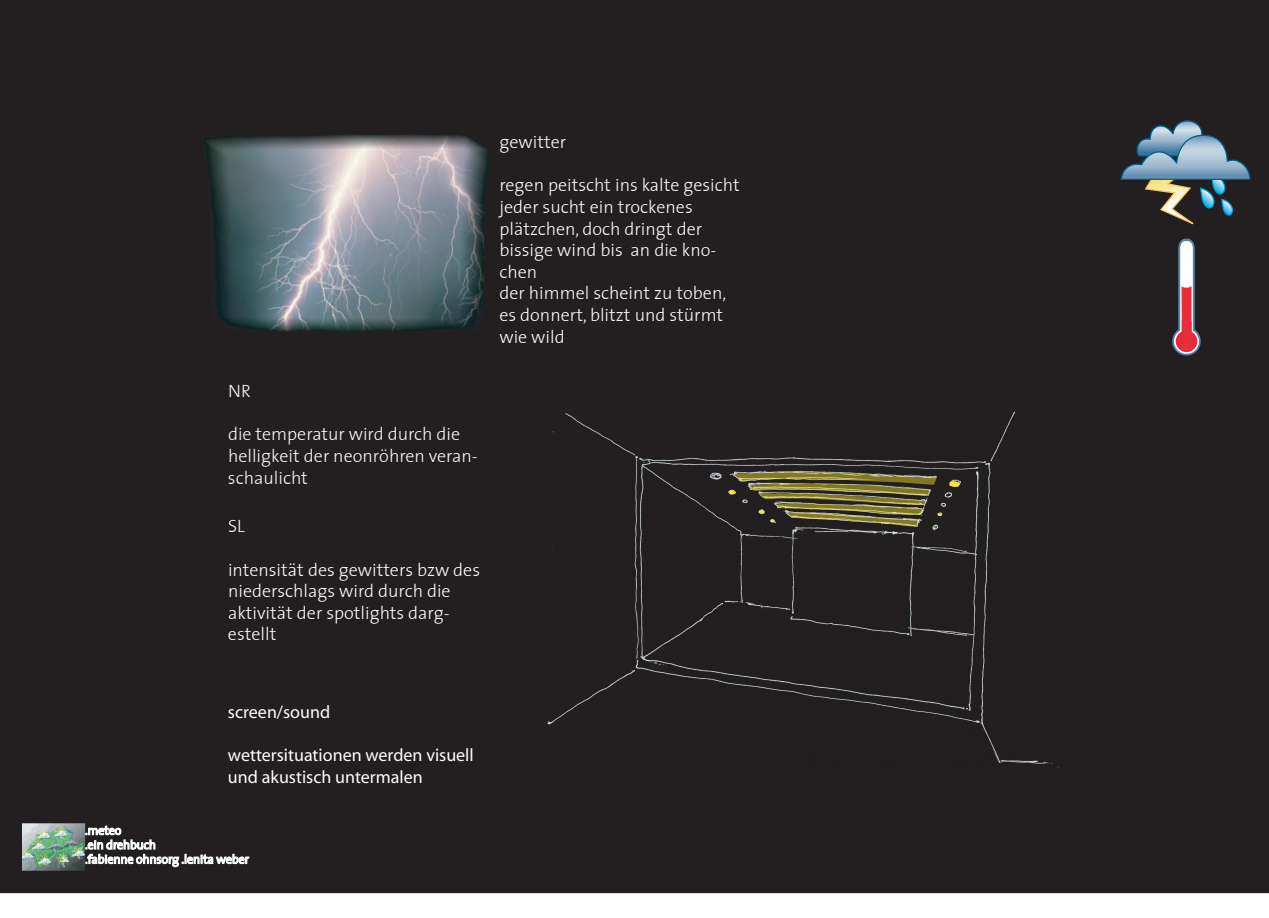
<style>
.page{position:relative;width:1269px;height:918px;background:#fff}
.page>*{position:absolute;margin:0;border:0;box-sizing:border-box;transform-origin:0 0}
.t1{font:300 18px/21.6px "ETH";color:#fafafa}
.t2{font:300 18px/21.6px "ETH";color:#fbfcfc}
.t3{font:300 18px/21.6px "ETH";color:#f6f8f5}
.t4{font:18px/21.6px "Myriad";color:#fbfcfc}
.t5{font:300 12px/14.4px "ETH";color:#f7f9f9}
</style>
<div class="page">
<div style="left:0;top:0;width:1269px;height:893px;background:#231f20"></div>
<img style="left:22px;top:823px;width:63px;height:47px">
<img style="left:203px;top:134px;width:287px;height:199px">
<svg style="left:1121px;top:120px;width:130px;height:104px"></svg>
<svg style="left:1172px;top:239px;width:29px;height:116px"></svg>
<img style="left:547px;top:406px;width:506px;height:361px">
<svg style="left:949px;top:481px;width:10px;height:6px"></svg>
<svg style="left:728px;top:472px;width:214px;height:54px"></svg>
<p class="t3" style="left:228px;top:380px;width:25px">NR</p>
<p class="t3" style="left:228px;top:423px;width:251px">die temperatur wird durch die helligkeit der neonröhren veran&shy;schaulicht</p>
<p class="t2" style="left:228px;top:515px;width:18px">SL</p>
<p class="t2" style="left:228px;top:558px;width:254px">intensität des gewitters bzw des niederschlags wird durch die aktivität der spotlights darg&shy;estellt</p>
<p class="t1" style="left:500px;top:131px;width:68px">gewitter</p>
<p class="t1" style="left:500px;top:174px;width:242px">regen peitscht ins kalte gesicht jeder sucht ein trockenes plätzchen, doch dringt der bissige wind bis an die kno&shy;chen<br>der himmel scheint zu toben, es donnert, blitzt und stürmt wie wild</p>
<p class="t4" style="left:228px;top:702px;width:104px">screen/sound</p>
<p class="t4" style="left:228px;top:745px;width:247px">wettersituationen werden visuell und akustisch untermalen</p>
<p class="t5" style="left:85px;top:823px;width:165px">.meteo<br>.ein drehbuch<br>.fabienne ohnsorg .lenita weber</p>
</div>
